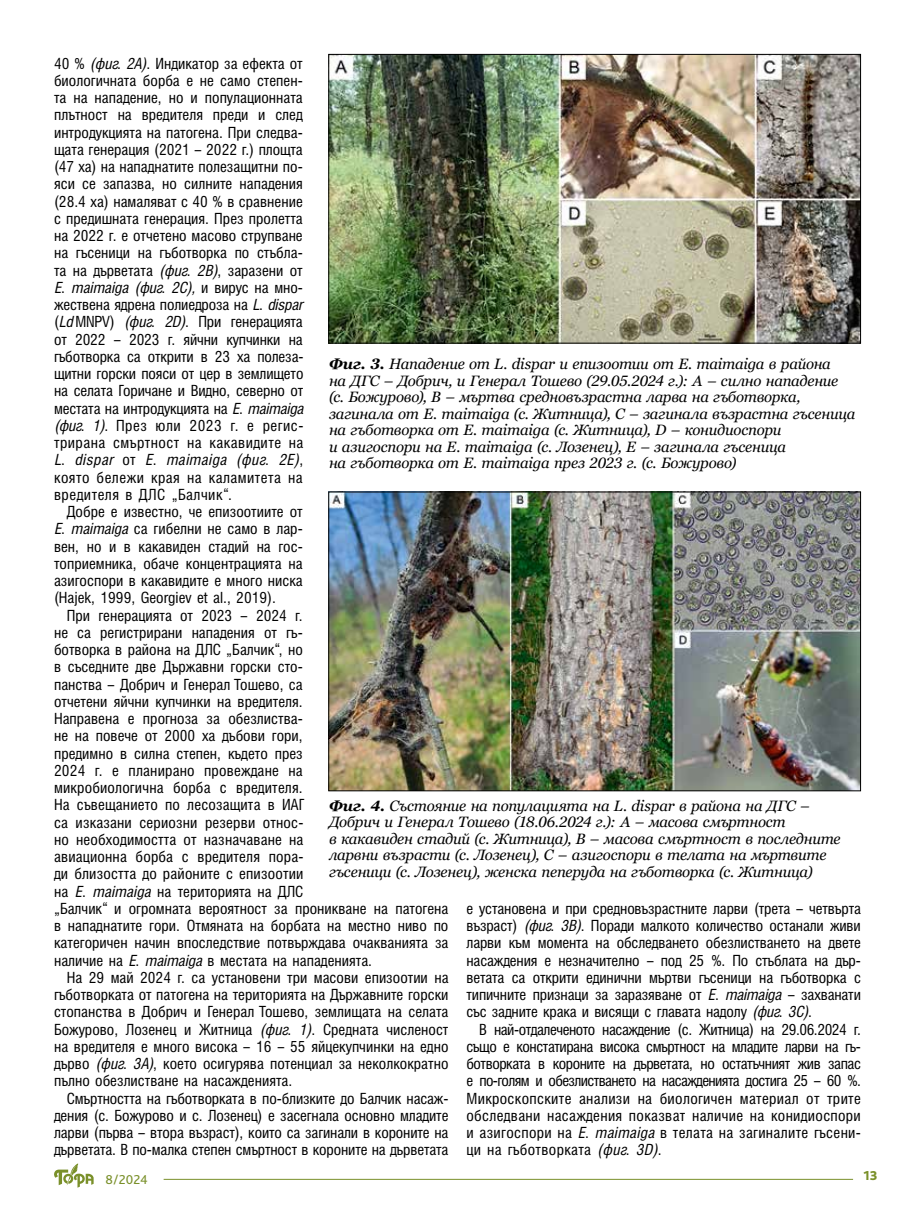
<style>
.page{position:relative;width:915px;height:1212px;background:#fff}
.page>*{position:absolute;margin:0;border:0;box-sizing:border-box;transform-origin:0 0}
.t1{font:15.45px/17.2px "Hebar Condensed CYR";color:#000;text-align:justify}
.t2{font:italic 15px/16.5px "Georgia Pro";letter-spacing:-.015em;color:#000}
.t3{font:13.5px "Bliss Pro";color:#7a902a}
.t4{font:800 13.5px "Bliss Pro";color:#7a902a}
.s1{font-style:italic}
.s2{font-weight:700}
</style>
<div class="page">
<img style="left:330px;top:56px;width:528px;height:285px">
<div style="left:328px;top:54px;width:532px;height:289px;border:1px solid #000"></div>
<img style="left:330px;top:494px;width:528px;height:295px">
<div style="left:328px;top:492px;width:532px;height:299px;border:1px solid #000"></div>
<hr style="left:163px;top:1179px;width:689px;height:1px;background:#7a902a">
<svg style="left:54px;top:1163px;width:40px;height:25px"></svg>
<p class="t1" style="left:54px;top:55px;width:251px">40 % <span class="s1">(фиг. 2A)</span>. Индикатор за ефекта от биологичната борба е не само степен&shy;та на нападение, но и популационната плътност на вредителя преди и след интродукцията на патогена. При следва&shy;щата генерация (2021 – 2022 г.) площта (47 хa) на нападнатите полезащитни по&shy;яси се запазва, но силните нападения (28.4 хa) намаляват с 40 % в сравнение с предишната генерация. През пролетта на 2022 г. е отчетенo масово струпване на гъсеници на гъботворка по стъбла&shy;та на дърветата <span class="s1">(фиг. 2B)</span>, заразени от <span class="s1">E. maimaiga (фиг. 2C),</span> и вирус на мно&shy;жествена ядрена полиедроза на <span class="s1">L. dispar </span>(<span class="s1">Ld</span> MNPV) <span class="s1">(фиг. 2D)</span>. При генерацията от 2022 – 2023 г. яйчни купчинки на гъботворка са открити в 23 хa полеза&shy;щитни горски пояси от цер в землището на селата Горичане и Видно, северно от местата на интродукцията на <span class="s1">E. maimaiga (фиг. 1)</span>. През юли 2023 г. е регис&shy;трирана смъртност на какавидите на <span class="s1">L. dispar</span> от <span class="s1">E. maimaiga (фиг. 2Е)</span>, която бележи края на каламитета на вредителя в ДЛС „Балчик“.</p>
<p class="t1" style="left:54px;top:503px;width:250px;text-indent:13px">Добре е известно, че епизоотиите от <span class="s1">E. maimaiga</span> са гибелни не само в лар&shy;вен, но и в какавиден стадий на гос&shy;топриемника, обаче концентрацията на азигоспори в какавидите е много ниска (Hajek, 1999, Georgiev et al., 2019).</p>
<p class="t1" style="left:54px;top:607px;width:396px;text-align:left;text-indent:13px">При генерацията от 2023 – 2024 г.<br>не са регистрирани нападения от гъ-<br>ботворка в района на ДЛС „Балчик“, но<br>в съседните две Държавни горски сто-<br>панства – Добрич и Генерал Тошево, са<br>отчетени яйчни купчинки на вредителя.<br>Направена е прогноза за обезлиства-<br>не на повече от 2000 хa дъбови гори,<br>предимно в силна степен, където през<br>2024 г. е планирано провеждане на<br>микробиологична борба с вредителя.<br>На съвещанието по лесозащита в ИАГ<br>са изказани сериозни резерви относ-<br>но необходимостта от назначаване на<br>авиационна борба с вредителя пора-<br>ди близостта до районите с епизоотии<br>на <span class="s1">E. maimaiga</span> на територията на ДЛС<br>„Балчик“ и огромната вероятност за проникване на патогена в нападнатите гори. Отмяната на борбата на местно ниво по категоричен начин впоследствие потвърждава очакванията за наличие на <span class="s1">E. maimaiga</span> в местата на нападенията.</p>
<p class="t1" style="left:54px;top:969px;width:396px;text-indent:13px">На 29 май 2024 г. са установени три масови епизоотии на гъботворката от патогена на територията на Държавните горски стопанства в Добрич и Генерал Тошево, землищата на селата Божурово, Лозенец и Житница <span class="s1">(фиг. 1)</span>. Средната численост на вредителя е много висока – 16 – 55 яйцекупчинки на едно дърво <span class="s1">(фиг. 3A)</span>, което осигурява потенциал за неколкократно пълно обезлистване на насажденията.</p>
<p class="t1" style="left:54px;top:1090px;width:396px;text-indent:13px">Смъртността на гъботворката в по-близките до Балчик насаж&shy;дения (с. Божурово и с. Лозенец) е засегнала основно младите ларви (първа – втора възраст), които са загинали в короните на дърветата. В по-малка степен смъртност в короните на дърветата</p>
<p class="t2" style="left:329px;top:357px;width:527px"><span class="s2">Фиг. 3.</span> Нападение от L. dispar и епизоотии от E. maimaiga в района<br>на ДГС – Добрич, и Генерал Тошево (29.05.2024 г.): A – силно нападение (с. Божурово), B – мъртва средновъзрастна ларва на гъботворка, загинала от E. maimaiga (с. Житница), C – загинала възрастна гъсеница на гъботворка от E. maimaiga (с. Житница), D – конидиоспори<br>и азигоспори на E. maimaiga (с. Лозенец), Е – загинала гъсеница<br>на гъботворка от E. maimaiga през 2023 г. (с. Божурово)</p>
<p class="t2" style="left:329px;top:798px;width:513px"><span class="s2">Фиг. 4.</span> Състояние на популацията на L. dispar в района на ДГС – Добрич и Генерал Тошево (18.06.2024 г.): А – масова смъртност<br>в какавиден стадий (с. Житница), B – масова смъртност в последните ларвни възрасти (с. Лозенец), C – азигоспори в телата на мъртвите гъсеници (с. Лозенец), женска пеперуда на гъботворка (с. Житница)</p>
<p class="t1" style="left:466px;top:900px;width:396px">е установена и при средновъзрастните ларви (трета – четвърта възраст) <span class="s1">(фиг. 3B)</span>. Поради малкото количество останали живи ларви към момента на обследването обезлистването на двете насаждения е незначително – под 25 %. По стъблата на дър&shy;ветата са открити единични мъртви гъсеници на гъботворка с типичните признаци за заразяване от <span class="s1">E. maimaiga</span> – захванати със задните крака и висящи с главата надолу <span class="s1">(фиг. 3C)</span>.</p>
<p class="t1" style="left:466px;top:1021px;width:396px;text-indent:13px">В най-отдалеченото насаждение (с. Житница) на 29.06.2024 г. също е констатирана висока смъртност на младите ларви на гъ&shy;ботворката в короните на дърветата, но остатъчният жив запас е по-голям и обезлистването на насажденията достига 25 – 60 %.<br>Микроскопските анализи на биологичен материал от трите обследвани насаждения показват наличие на конидиоспори и азигоспори на <span class="s1">E. maimaiga</span> в телата на загиналите гъсени&shy;ци на гъботворката <span class="s1">(фиг. 3D)</span>.</p>
<p class="t3" style="left:105px;top:1171px;width:44px">8/2024</p>
<p class="t4" style="left:863px;top:1167px;width:16px">13</p>
</div>
